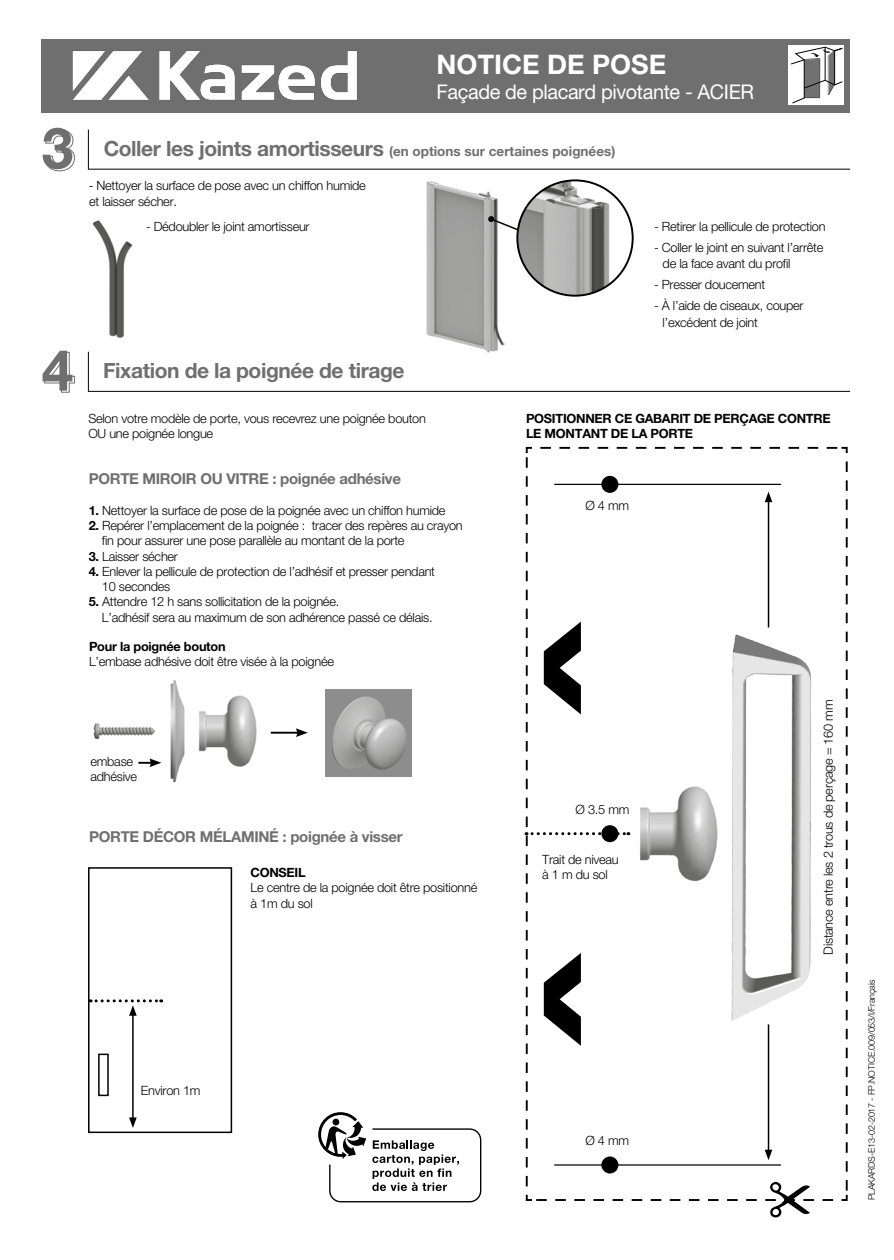
<style>
.page{position:relative;width:894px;height:1260px;background:#fff}
.page>*{position:absolute;margin:0;border:0;box-sizing:border-box;transform-origin:0 0}
.t1{font:700 57px "Helvetica Neue";color:#706f6f}
.t2{font:700 27px "Helvetica Neue";color:#fff}
.t3{font:700 21px "Helvetica Neue";letter-spacing:-.02em;color:#706f6f}
.t4{font:20.25px "Helvetica Neue";letter-spacing:-.02em;color:#fff}
.t5{font:700 15px "Helvetica Neue";letter-spacing:-.02em;color:#706f6f}
.t6{font:700 13.5px "Helvetica Neue";color:#706f6f}
.t7{font:300 12.75px/15.3px "Helvetica Neue";letter-spacing:-.02em;color:#000}
.t8{font:700 12.75px/15.3px "Helvetica Neue";letter-spacing:-.02em;color:#000}
.t9{font:300 9px "Helvetica Neue";letter-spacing:-.02em;color:#000}
.s1{font-size:21px}
.s2{font-family:"Frutiger LT"}
.s3{font-weight:700}
</style>
<div class="page">
<svg style="left:524px;top:446px;width:324px;height:771px"></svg>
<div style="left:601px;top:825px;width:17px;height:17px;background:#000;border-radius:50%"></div>
<div style="left:42px;top:39px;width:807px;height:73px;background:#706f6f"></div>
<div style="left:88px;top:867px;width:144px;height:265px;border:2px solid #000"></div>
<div style="left:98px;top:1053px;width:11px;height:43px;border:2px solid #000"></div>
<hr style="left:132px;top:1013px;width:2px;height:106px;background:#000">
<svg style="left:129px;top:1117px;width:8px;height:10px"></svg>
<svg style="left:90px;top:999px;width:72px;height:16px"></svg>
<img style="left:93px;top:680px;width:179px;height:103px">
<svg style="left:138px;top:758px;width:23px;height:9px"></svg>
<hr style="left:271px;top:731px;width:28px;height:2px;background:#000">
<svg style="left:295px;top:728px;width:13px;height:9px"></svg>
<img style="left:325px;top:689px;width:86px;height:87px">
<svg style="left:318px;top:1112px;width:164px;height:90px"></svg>
<div style="left:788px;top:45px;width:56px;height:60px;background:#fff"></div>
<svg style="left:44px;top:352px;width:31px;height:40px"></svg>
<svg style="left:44px;top:129px;width:31px;height:42px"></svg>
<hr style="left:88px;top:391px;width:761px;height:1px;background:#000">
<hr style="left:88px;top:169px;width:761px;height:1px;background:#000">
<hr style="left:88px;top:352px;width:1px;height:40px;background:#000">
<hr style="left:88px;top:129px;width:1px;height:40px;background:#000">
<svg style="left:791px;top:47px;width:51px;height:56px"></svg>
<img style="left:92px;top:220px;width:41px;height:118px">
<img style="left:426px;top:181px;width:78px;height:172px">
<img style="left:517px;top:180px;width:115px;height:116px;border-radius:58px">
<div style="left:516px;top:179px;width:117px;height:117px;border:2px solid #000;border-radius:50%"></div>
<svg style="left:488px;top:216px;width:32px;height:16px"></svg>
<img style="left:72px;top:51px;width:285px;height:49px">
<h1 class="t1" style="left:42px;top:113px;width:33px">3</h1>
<h2 class="t2" style="left:436px;top:48px;width:231px">NOTICE DE POSE</h2>
<h3 class="t4" style="left:436px;top:79px;width:319px">Façade de placard pivotante - ACIER</h3>
<p class="t6" style="left:104px;top:143px;width:513px"><span class="s1">Coller les joints amortisseurs</span> (en options sur certaines poignées)</p>
<p class="t7" style="left:89px;top:177px;width:278px;line-height:16.5px"><span class="s2">-</span> Nettoyer la surface de pose avec un chiffon humide et laisser sécher.</p>
<p class="t7" style="left:146px;top:218px;width:165px">- Dédoubler le joint amortisseur</p>
<p class="t7" style="left:654px;top:218px;width:173px">- Retirer la pellicule de protection</p>
<p class="t7" style="left:662px;top:239px;width:162px;line-height:16.5px;text-indent:-9px">- Coller le joint en suivant l’arrête de la face avant du profil</p>
<p class="t7" style="left:654px;top:277px;width:113px">- Presser doucement</p>
<p class="t7" style="left:662px;top:297px;width:142px;line-height:16.5px;text-indent:-9px">- À l’aide de ciseaux, couper l’excédent de joint</p>
<h1 class="t1" style="left:42px;top:335px;width:33px">4</h1>
<h3 class="t3" style="left:103px;top:357px;width:303px">Fixation de la poignée de tirage</h3>
<p class="t7" style="left:88px;top:410px;width:339px">Selon votre modèle de porte, vous recevrez une poignée bouton<br>OU une poignée longue</p>
<p class="t8" style="left:526px;top:410px;width:306px">POSITIONNER CE GABARIT DE PERÇAGE CONTRE<br>LE MONTANT DE LA PORTE</p>
<p class="t5" style="left:89px;top:469px;width:314px">PORTE MIROIR OU VITRE : poignée adhésive</p>
<p class="t7" style="left:89px;top:502px;width:358px"><span class="s3">1.</span> Nettoyer la surface de pose de la poignée avec un chiffon humide</p>
<p class="t7" style="left:102px;top:517px;width:362px;text-indent:-13px"><span class="s3">2.</span> Repérer l’emplacement de la poignée : tracer des repères au crayon fin pour assurer une pose parallèle au montant de la porte</p>
<p class="t7" style="left:89px;top:548px;width:91px"><span class="s3">3.</span> Laisser sécher</p>
<p class="t7" style="left:102px;top:563px;width:334px;text-indent:-13px"><span class="s3">4.</span> Enlever la pellicule de protection de l’adhésif et presser pendant<br>10 secondes</p>
<p class="t7" style="left:102px;top:594px;width:332px;text-indent:-13px"><span class="s3">5.</span> Attendre 12 h sans sollicitation de la poignée.<br>L’adhésif sera au maximum de son adhérence passé ce délais.</p>
<p class="t8" style="left:89px;top:638px;width:138px">Pour la poignée bouton</p>
<p class="t7" style="left:89px;top:653px;width:246px">L’embase adhésive doit être visée à la poignée</p>
<p class="t7" style="left:90px;top:754px;width:48px">embase adhésive</p>
<p class="t5" style="left:89px;top:827px;width:315px">PORTE DÉCOR MÉLAMINÉ : poignée à visser</p>
<p class="t8" style="left:250px;top:864px;width:57px">CONSEIL</p>
<p class="t7" style="left:250px;top:880px;width:228px">Le centre de la poignée doit être positionné à 1m du sol</p>
<p class="t7" style="left:585px;top:497px;width:45px">Ø 4 mm</p>
<p class="t7" style="left:575px;top:801px;width:55px">Ø 3.5 mm</p>
<p class="t7" style="left:542px;top:851px;width:78px">Trait de niveau à 1 m du sol</p>
<p class="t7" style="left:141px;top:1082px;width:61px">Environ 1m</p>
<p class="t7" style="left:585px;top:1132px;width:45px">Ø 4 mm</p>
<p class="t7" style="left:820px;top:954px;width:257px;rotate:-90deg">Distance entre les 2 trous de perçage = 160 mm</p>
<p class="t9" style="left:866px;top:1200px;width:222px;rotate:-90deg">PLAKARDS-E13-02-2017 - FP.NOTICE.009/053/I/Français</p>
</div>
